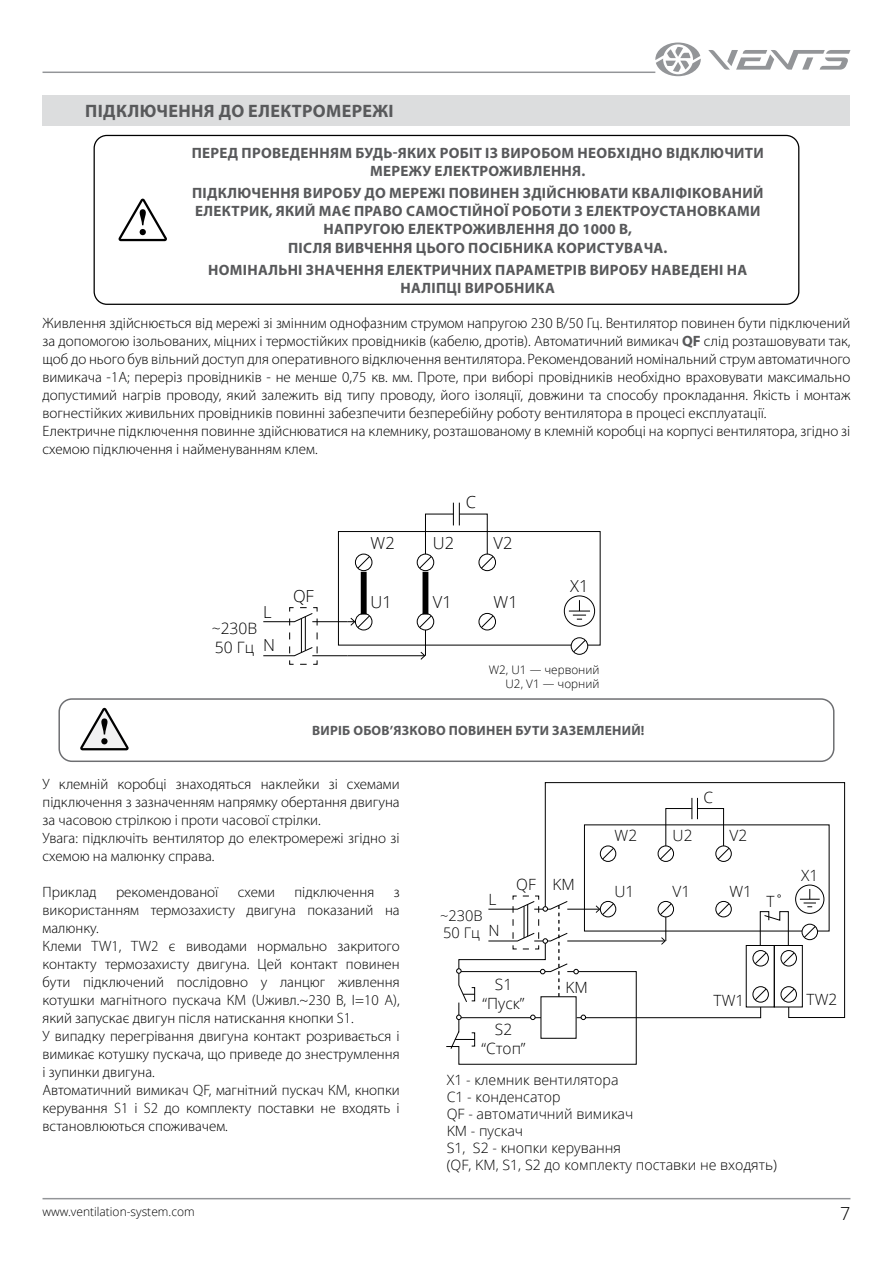
<style>
.page{position:relative;width:893px;height:1263px;background:#fff}
.page>*{position:absolute;margin:0;border:0;box-sizing:border-box;transform-origin:0 0}
.t1{font:700 18px "Myriad Pro";letter-spacing:.02em;color:#58595b}
.t2{font:300 18px "Open Sans";color:#000}
.t3{font:300 16.5px "Open Sans";color:#000}
.t4{font:300 15.6px/18.8px "Open Sans";color:#000}
.t5{font:300 15.45px/18.6px "Open Sans";color:#000;text-align:center}
.t6{font:300 15px/18px "Myriad Pro";color:#000}
.t7{font:700 15px/18px "Myriad Pro";letter-spacing:.02em;color:#58595b;text-align:center}
.t8{font:300 14.7px/17.5px "Open Sans";color:#000}
.t9{font:300 14.25px/17.1px "Open Sans";color:#000}
.t10{font:700 13.5px "Myriad Pro";letter-spacing:.02em;color:#58595b}
.t11{font:300 12px "Open Sans";color:#000}
.t12{font:300 11.7px/14.1px "Open Sans";color:#000;text-align:right}
.s1{font-weight:700;color:#58595b}
</style>
<div class="page">
<hr style="left:43px;top:1198px;width:807px;height:1px;background:#939598">
<hr style="left:43px;top:72px;width:612px;height:1px;background:#939598">
<svg style="left:708px;top:50px;width:142px;height:20px"></svg>
<svg style="left:655px;top:43px;width:46px;height:33px"></svg>
<div style="left:43px;top:95px;width:807px;height:31px;background:#dcddde"></div>
<div style="left:338px;top:531px;width:263px;height:115px;border:1px solid #010101"></div>
<div style="left:355px;top:554px;width:17px;height:17px;border:1px solid #010101;border-radius:50%"></div>
<svg style="left:356px;top:555px;width:15px;height:14px"></svg>
<div style="left:355px;top:613px;width:17px;height:17px;border:1px solid #010101;border-radius:50%"></div>
<div style="left:417px;top:554px;width:17px;height:17px;border:1px solid #010101;border-radius:50%"></div>
<div style="left:417px;top:613px;width:17px;height:17px;border:1px solid #010101;border-radius:50%"></div>
<div style="left:478px;top:554px;width:18px;height:17px;border:1px solid #010101;border-radius:50%"></div>
<div style="left:478px;top:613px;width:18px;height:17px;border:1px solid #010101;border-radius:50%"></div>
<svg style="left:480px;top:614px;width:14px;height:15px"></svg>
<div style="left:571px;top:637px;width:17px;height:18px;border:1px solid #010101;border-radius:50%"></div>
<svg style="left:572px;top:639px;width:15px;height:14px"></svg>
<svg style="left:569px;top:600px;width:21px;height:20px"></svg>
<div style="left:564px;top:595px;width:31px;height:32px;border:1px solid #010101;border-radius:50%"></div>
<hr style="left:348px;top:655px;width:76px;height:1px;background:#010101">
<svg style="left:418px;top:614px;width:15px;height:46px"></svg>
<svg style="left:348px;top:614px;width:23px;height:15px"></svg>
<svg style="left:263px;top:607px;width:55px;height:58px"></svg>
<svg style="left:418px;top:503px;width:76px;height:66px"></svg>
<hr style="left:312px;top:621px;width:36px;height:1px;background:#010101">
<hr style="left:312px;top:655px;width:36px;height:1px;background:#010101">
<div style="left:361px;top:572px;width:6px;height:42px;background:#010101"></div>
<div style="left:423px;top:572px;width:5px;height:42px;background:#010101"></div>
<svg style="left:544px;top:782px;width:301px;height:236px"></svg>
<svg style="left:446px;top:889px;width:374px;height:176px"></svg>
<div style="left:94px;top:135px;width:705px;height:170px;border:1px solid #000;border-radius:13px"></div>
<svg style="left:118px;top:199px;width:49px;height:42px"></svg>
<div style="left:58px;top:698px;width:776px;height:64px;border:1px solid #6d6e71;border-radius:13px"></div>
<svg style="left:80px;top:708px;width:49px;height:42px"></svg>
<p class="t1" style="left:85px;top:99px;width:310px">ПІДКЛЮЧЕННЯ ДО ЕЛЕКТРОМЕРЕЖІ</p>
<p class="t7" style="left:192px;top:144px;width:574px">ПЕРЕД ПРОВЕДЕННЯМ БУДЬ-ЯКИХ РОБІТ ІЗ ВИРОБОМ НЕОБХІДНО ВІДКЛЮЧИТИ<br>МЕРЕЖУ ЕЛЕКТРОЖИВЛЕННЯ.</p>
<p class="t7" style="left:192px;top:184px;width:573px">ПІДКЛЮЧЕННЯ ВИРОБУ ДО МЕРЕЖІ ПОВИНЕН ЗДІЙСНЮВАТИ КВАЛІФІКОВАНИЙ ЕЛЕКТРИК, ЯКИЙ МАЄ ПРАВО САМОСТІЙНОЇ РОБОТИ З ЕЛЕКТРОУСТАНОВКАМИ НАПРУГОЮ ЕЛЕКТРОЖИВЛЕННЯ ДО 1000 В,<br>ПІСЛЯ ВИВЧЕННЯ ЦЬОГО ПОСІБНИКА КОРИСТУВАЧА.</p>
<p class="t7" style="left:208px;top:260px;width:541px">НОМІНАЛЬНІ ЗНАЧЕННЯ ЕЛЕКТРИЧНИХ ПАРАМЕТРІВ ВИРОБУ НАВЕДЕНІ НА<br>НАЛІПЦІ ВИРОБНИКА</p>
<p class="t6" style="left:43px;top:314px;width:809px">Живлення здійснюється від мережі зі змінним однофазним струмом напругою 230 В/50 Гц. Вентилятор повинен бути підключений за допомогою ізольованих, міцних і термостійких провідників (кабелю, дротів). Автоматичний вимикач <span class="s1">QF</span> слід розташовувати так, щоб до нього був вільний доступ для оперативного відключення вентилятора. Рекомендований номінальний струм автоматичного вимикача -1А; переріз провідників - не менше 0,75 кв. мм. Проте, при виборі провідників необхідно враховувати максимально допустимий нагрів проводу, який залежить від типу проводу, його ізоляції, довжини та способу прокладання. Якість і монтаж вогнестійких живильних провідників повинні забезпечити безперебійну роботу вентилятора в процесі експлуатації.<br>Електричне підключення повинне здійснюватися на клемнику, розташованому в клемній коробці на корпусі вентилятора, згідно зі схемою підключення і найменуванням клем.</p>
<p class="t3" style="left:466px;top:491px;width:12px">C</p>
<p class="t4" style="left:212px;top:619px;width:47px">~230В<br>50 Гц</p>
<p class="t3" style="left:263px;top:600px;width:10px">L</p>
<p class="t3" style="left:263px;top:633px;width:13px">N</p>
<p class="t3" style="left:293px;top:584px;width:22px">QF</p>
<p class="t3" style="left:371px;top:532px;width:26px">W2</p>
<p class="t3" style="left:433px;top:532px;width:23px">U2</p>
<p class="t3" style="left:494px;top:532px;width:21px">V2</p>
<p class="t3" style="left:371px;top:591px;width:23px">U1</p>
<p class="t3" style="left:433px;top:591px;width:21px">V1</p>
<p class="t3" style="left:494px;top:591px;width:26px">W1</p>
<p class="t3" style="left:570px;top:575px;width:20px">X1</p>
<p class="t12" style="left:489px;top:662px;width:112px">W2, U1 — червоний<br>U2, V1 — чорний</p>
<p class="t10" style="left:312px;top:722px;width:334px">ВИРІБ ОБОВ’ЯЗКОВО ПОВИНЕН БУТИ ЗАЗЕМЛЕНИЙ!</p>
<p class="t6" style="left:43px;top:775px;width:359px">У клемній коробці знаходяться наклейки зі схемами підключення з зазначенням напрямку обертання двигуна за часовою стрілкою і проти часової стрілки.<br>Увага: підключіть вентилятор до електромережі згідно зі схемою на малюнку справа.</p>
<p class="t6" style="left:43px;top:883px;width:56px">Приклад</p>
<p class="t6" style="left:116px;top:883px;width:104px">рекомендованої</p>
<p class="t6" style="left:238px;top:883px;width:39px">схеми</p>
<p class="t6" style="left:294px;top:883px;width:81px">підключення</p>
<p class="t6" style="left:43px;top:883px;width:359px;text-indent:351px">з використанням термозахисту двигуна показаний на малюнку.<br>Клеми TW1, TW2 є виводами нормально закритого контакту термозахисту двигуна. Цей контакт повинен бути підключений послідовно у ланцюг живлення котушки магнітного пускача КМ (Uживл.~230 В, I=10 A), який запускає двигун після натискання кнопки S1.<br>У випадку перегрівання двигуна контакт розривається і вимикає котушку пускача, що приведе до знеструмлення і зупинки двигуна.<br>Автоматичний вимикач QF, магнітний пускач КМ, кнопки керування S1 і S2 до комплекту поставки не входять і встановлюються споживачем.</p>
<p class="t5" style="left:703px;top:788px;width:11px">C</p>
<p class="t5" style="left:488px;top:890px;width:9px">L</p>
<p class="t8" style="left:440px;top:906px;width:44px">~230В<br>50 Гц</p>
<p class="t5" style="left:488px;top:921px;width:13px">N</p>
<p class="t5" style="left:516px;top:875px;width:60px">QF KM</p>
<p class="t5" style="left:483px;top:975px;width:43px">S1 “Пуск”</p>
<p class="t5" style="left:481px;top:1020px;width:46px">S2 “Стоп”</p>
<p class="t5" style="left:565px;top:977px;width:24px">KM</p>
<p class="t5" style="left:614px;top:826px;width:24px">W2</p>
<p class="t5" style="left:673px;top:826px;width:21px">U2</p>
<p class="t5" style="left:729px;top:826px;width:19px">V2</p>
<p class="t5" style="left:614px;top:881px;width:21px">U1</p>
<p class="t5" style="left:673px;top:881px;width:19px">V1</p>
<p class="t5" style="left:729px;top:881px;width:24px">W1</p>
<p class="t5" style="left:767px;top:891px;width:19px">T˚</p>
<p class="t5" style="left:801px;top:866px;width:19px">X1</p>
<p class="t5" style="left:714px;top:991px;width:32px">TW1</p>
<p class="t5" style="left:807px;top:990px;width:32px">TW2</p>
<p class="t9" style="left:447px;top:1071px;width:332px">X1 - клемник вентилятора<br>С1 - конденсатор<br>QF - автоматичний вимикач<br>KM - пускач<br>S1, S2 - кнопки керування<br>(QF, KM, S1, S2 до комплекту поставки не входять)</p>
<p class="t11" style="left:43px;top:1203px;width:154px">www.ventilation-system.com</p>
<p class="t2" style="left:840px;top:1202px;width:12px">7</p>
</div>
